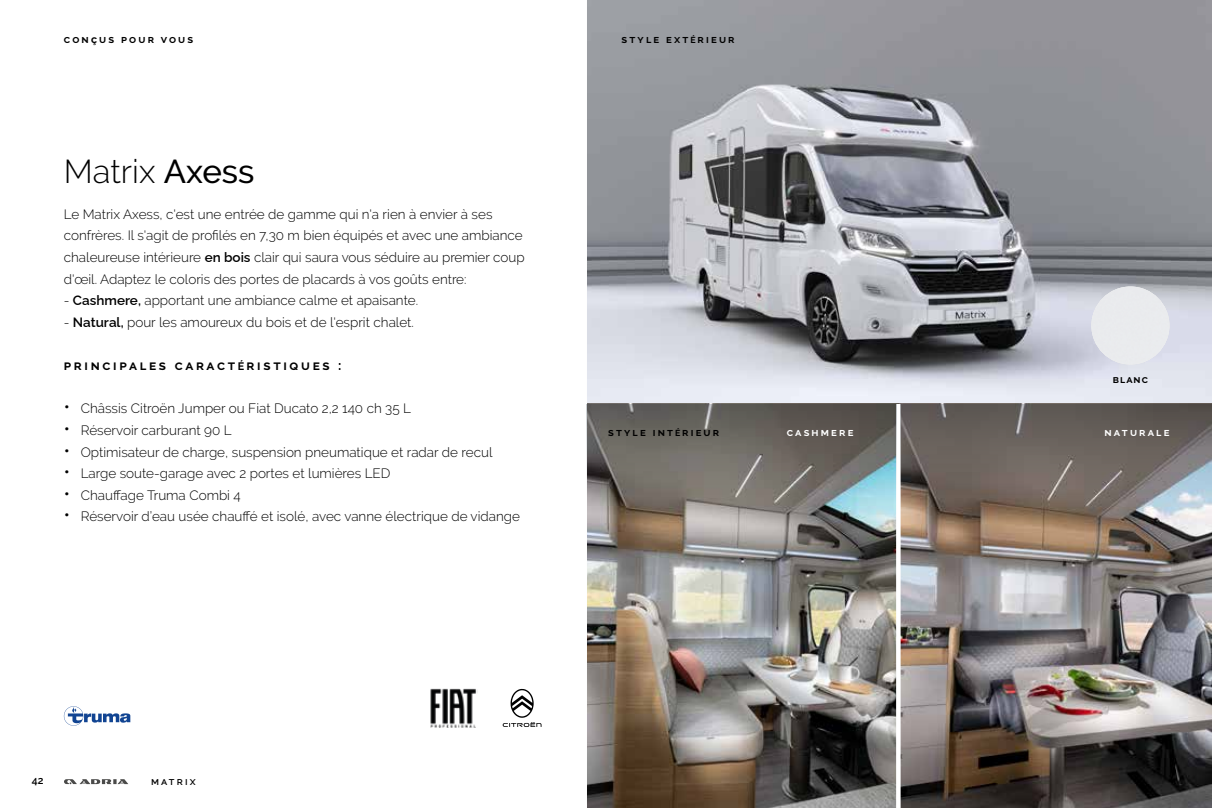
<style>
.page{position:relative;width:1212px;height:808px;background:#fff}
.page>*{position:absolute;margin:0;border:0;box-sizing:border-box;transform-origin:0 0}
.t1{font:300 33px "Raleway";color:#000}
.t2{font:300 13.5px/21.6px "Raleway";color:#000}
.t3{font:700 13.5px "Raleway";letter-spacing:.2em;color:#000}
.t4{font:700 10.8px "Raleway";letter-spacing:.2em;color:#000}
.t5{font:700 10.8px "Raleway";letter-spacing:.2em;color:#fff}
.t6{font:600 10.5px "Raleway";color:#000}
.t7{font:700 10.5px "Raleway";letter-spacing:.1em;color:#000}
.s1{font-size:8.7px}
.s2{font-weight:500}
.s3{font-weight:600}
.s4{font-size:10.8px}
.s5{font-size:18px}
</style>
<div class="page">
<img style="left:587px;top:0;width:625px;height:404px">
<div style="left:1091px;top:287px;width:78px;height:77px;background:#eaebed;border-radius:39px"></div>
<svg style="left:64px;top:779px;width:64px;height:5px"></svg>
<svg style="left:64px;top:706px;width:66px;height:20px"></svg>
<svg style="left:503px;top:689px;width:38px;height:38px"></svg>
<img style="left:900px;top:502px;width:312px;height:306px">
<img style="left:587px;top:502px;width:309px;height:306px">
<svg style="left:896px;top:404px;width:1px;height:404px"></svg>
<img style="left:430px;top:688px;width:47px;height:40px">
<svg style="left:900px;top:404px;width:312px;height:98px;background:#6e6864"></svg>
<svg style="left:587px;top:404px;width:309px;height:98px;background:#6e6d68"></svg>
<p class="t4" style="left:64px;top:33px;width:131px">conçus pour vous</p>
<p class="t4" style="left:622px;top:33px;width:114px">style ext<span class="s1">É</span>rieur</p>
<h1 class="t1" style="left:64px;top:152px;width:192px">Matrix <span class="s2">Axess</span></h1>
<p class="t2" style="left:64px;top:203px;width:462px">Le Matrix Axess, c'est une entrée de gamme qui n'a rien à envier à ses confrères. Il s'agit de profilés en 7,30 m bien équipés et avec une ambiance chaleureuse intérieure <span class="s3">en bois</span> clair qui saura vous séduire au premier coup d'œil. Adaptez le coloris des portes de placards à vos goûts entre:</p>
<p class="t2" style="left:64px;top:290px;width:356px">- <span class="s3">Cashmere,</span> apportant une ambiance calme et apaisante.</p>
<p class="t2" style="left:64px;top:311px;width:352px">- <span class="s3">Natural,</span> pour les amoureux du bois et de l'esprit chalet.</p>
<p class="t3" style="left:64px;top:358px;width:279px">principales caract<span class="s4">É</span>ristiques :</p>
<p class="t2" style="left:64px;top:398px;width:349px"><span class="s5">•</span> Châssis Citroën Jumper ou Fiat Ducato 2,2 140 ch 35 L</p>
<p class="t2" style="left:64px;top:419px;width:169px"><span class="s5">•</span> Réservoir carburant 90 L</p>
<p class="t2" style="left:64px;top:441px;width:430px"><span class="s5">•</span> Optimisateur de charge, suspension pneumatique et radar de recul</p>
<p class="t2" style="left:64px;top:462px;width:328px"><span class="s5">•</span> Large soute-garage avec 2 portes et lumières LED</p>
<p class="t2" style="left:64px;top:484px;width:178px"><span class="s5">•</span> Chauffage Truma Combi 4</p>
<p class="t2" style="left:64px;top:506px;width:458px"><span class="s5">•</span> Réservoir d’eau usée chauffé et isolé, avec vanne électrique de vidange</p>
<p class="t7" style="left:1113px;top:373px;width:37px">blanc</p>
<p class="t4" style="left:608px;top:426px;width:113px">style int<span class="s1">É</span>rieur</p>
<p class="t5" style="left:787px;top:426px;width:68px">cashmere</p>
<p class="t5" style="left:1104px;top:426px;width:66px">naturale</p>
<p class="t6" style="left:32px;top:772px;width:13px">42</p>
<p class="t6" style="left:151px;top:772px;width:46px">matrix</p>
</div>
